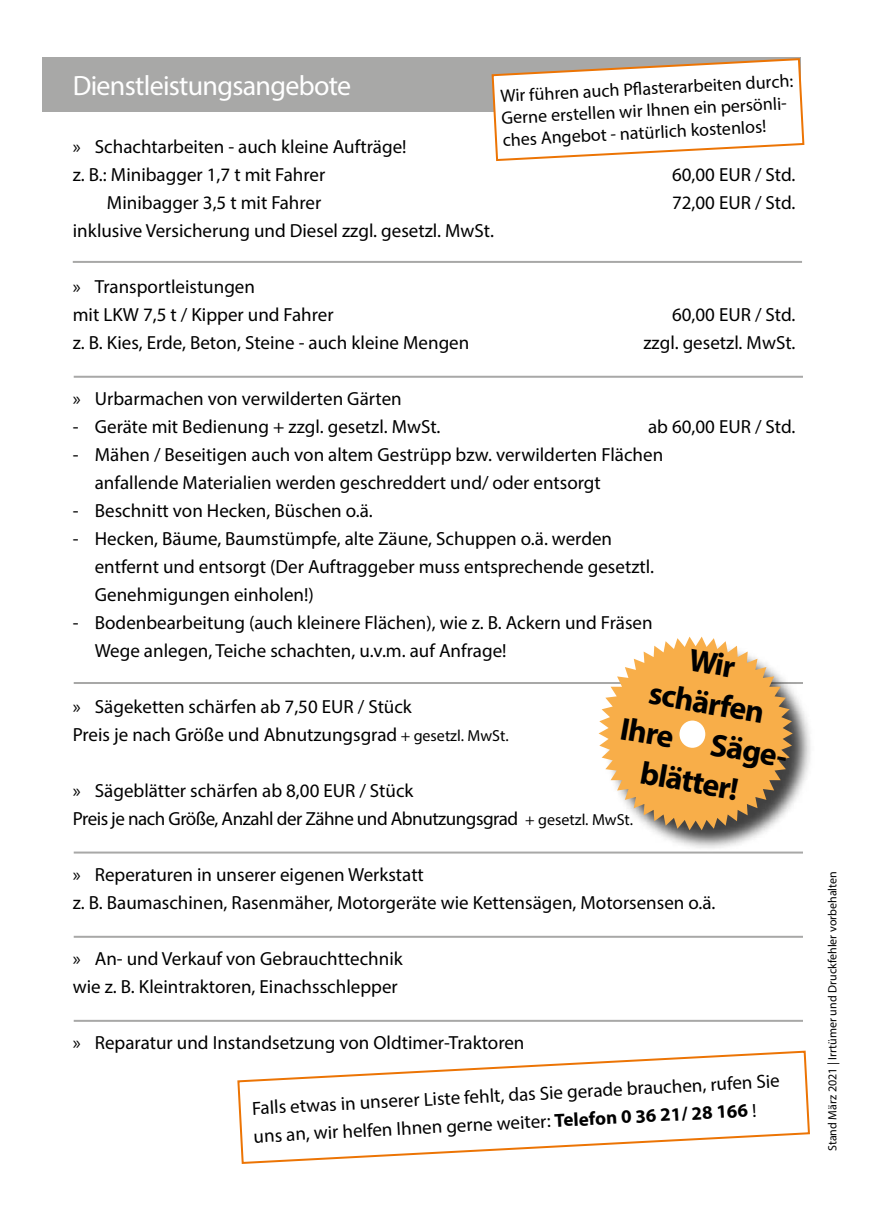
<style>
.page{position:relative;width:874px;height:1225px;background:#fff}
.page>*{position:absolute;margin:0;border:0;box-sizing:border-box;transform-origin:0 0}
.t1{font:700 32px/40px "Myriad Pro";color:#000;text-align:center}
.t2{font:28px "Myriad Pro";letter-spacing:-.025em;color:#fff}
.t3{font:19px/28px "Myriad Pro";color:#000}
.t4{font:19px/28px "Myriad Pro";letter-spacing:-.025em;color:#000}
.t5{font:18px/22px "Myriad Pro";color:#000}
.t6{font:12px "Myriad Pro";color:#000}
.s1{font-size:16px}
.s2{font-weight:700}
</style>
<div class="page">
<div style="left:43px;top:57px;width:757px;height:54px;background:#a8a8a7"></div>
<hr style="left:74px;top:376px;width:728px;height:2px;background:#a8a8a7">
<hr style="left:74px;top:682px;width:728px;height:2px;background:#a8a8a7">
<hr style="left:74px;top:851px;width:728px;height:2px;background:#a8a8a7">
<hr style="left:74px;top:935px;width:728px;height:2px;background:#a8a8a7">
<hr style="left:74px;top:1019px;width:728px;height:2px;background:#a8a8a7">
<svg style="left:490px;top:57px;width:315px;height:105px"></svg>
<svg style="left:237px;top:1050px;width:573px;height:114px"></svg>
<div style="left:603px;top:642px;width:212px;height:211px;background:#000;opacity:.75"></div>
<svg style="left:598px;top:636px;width:194px;height:194px"></svg>
<div style="left:679px;top:720px;width:26px;height:28px;background:#fff;border-radius:50%"></div>
<hr style="left:73px;top:261px;width:728px;height:2px;background:#a8a8a7">
<h2 class="t2" style="left:73px;top:68px;width:280px">Dienstleistungsangebote</h2>
<p class="t3" style="left:73px;top:132px;width:335px">» Schachtarbeiten - auch kleine Aufträge! z. B.: Minibagger 1,7 t mit Fahrer</p>
<p class="t5" style="left:499px;top:85px;width:294px;rotate:-3deg">Wir führen auch Pfl asterarbeiten durch:<br>Gerne erstellen wir Ihnen ein persönli&shy;ches Angebot - natürlich kostenlos!</p>
<p class="t3" style="left:671px;top:160px;width:125px">60,00 EUR / Std.</p>
<p class="t3" style="left:107px;top:188px;width:216px">Minibagger 3,5 t mit Fahrer</p>
<p class="t3" style="left:671px;top:188px;width:125px">72,00 EUR / Std.</p>
<p class="t3" style="left:73px;top:216px;width:422px">inklusive Versicherung und Diesel zzgl. gesetzl. MwSt.</p>
<p class="t3" style="left:73px;top:272px;width:262px">» Transportleistungen<br>mit LKW 7,5 t / Kipper und Fahrer</p>
<p class="t3" style="left:671px;top:300px;width:125px">60,00 EUR / Std.</p>
<p class="t3" style="left:73px;top:328px;width:398px">z. B. Kies, Erde, Beton, Steine - auch kleine Mengen</p>
<p class="t3" style="left:643px;top:328px;width:153px">zzgl. gesetzl. MwSt.</p>
<p class="t3" style="left:73px;top:384px;width:330px">» Urbarmachen von verwilderten Gärten</p>
<p class="t3" style="left:73px;top:412px;width:369px">- Geräte mit Bedienung + zzgl. gesetzl. MwSt.</p>
<p class="t3" style="left:647px;top:412px;width:149px">ab 60,00 EUR / Std.</p>
<p class="t3" style="left:95px;top:440px;width:569px;text-indent:-22px">- Mähen / Beseitigen auch von altem Gestrüpp bzw. verwilderten Flächen anfallende Materialien werden geschreddert und/ oder entsorgt</p>
<p class="t3" style="left:73px;top:496px;width:301px">- Beschnitt von Hecken, Büschen o.ä.</p>
<p class="t3" style="left:95px;top:524px;width:560px;text-indent:-22px">- Hecken, Bäume, Baumstümpfe, alte Zäune, Schuppen o.ä. werden entfernt und entsorgt (Der Auftraggeber muss entsprechende gesetztl.<br>Genehmigungen einholen!)</p>
<p class="t3" style="left:95px;top:608px;width:559px;text-indent:-22px">- Bodenbearbeitung (auch kleinere Flächen), wie z. B. Ackern und Fräsen<br>Wege anlegen, Teiche schachten, u.v.m. auf Anfrage!</p>
<p class="t3" style="left:73px;top:692px;width:437px">» Sägeketten schärfen ab 7,50 EUR / Stück<br>Preis je nach Größe und Abnutzungsgrad <span class="s1">+ gesetzl. MwSt.</span></p>
<p class="t4" style="left:73px;top:776px;width:561px">» Sägeblätter schärfen ab 8,00 EUR / Stück<br>Preis je nach Größe, Anzahl der Zähne und Abnutzungsgrad <span class="s1">+ gesetzl. MwSt.</span></p>
<p class="t3" style="left:73px;top:860px;width:644px">» Reperaturen in unserer eigenen Werkstatt<br>z. B. Baumaschinen, Rasenmäher, Motorgeräte wie Kettensägen, Motorsensen o.ä.</p>
<p class="t3" style="left:73px;top:944px;width:331px">» An- und Verkauf von Gebrauchttechnik wie z. B. Kleintraktoren, Einachsschlepper</p>
<p class="t3" style="left:73px;top:1028px;width:453px">» Reparatur und Instandsetzung von Oldtimer-Traktoren</p>
<h1 class="t1" style="left:638px;top:628px;width:170px;rotate:10deg">Wir schärfen<br>Ihre Säge&shy;blätter!</h1>
<p class="t3" style="left:251px;top:1094px;width:529px;rotate:-3deg">Falls etwas in unserer Liste fehlt, das Sie gerade brauchen, rufen Sie uns an, wir helfen Ihnen gerne weiter: <span class="s2">Telefon 0 36 21/ 28 166</span> !</p>
<p class="t6" style="left:824px;top:1151px;width:281px;rotate:-90deg">Stand März 2021 | Irrtümer und Druckfehler vorbehalten</p>
</div>
